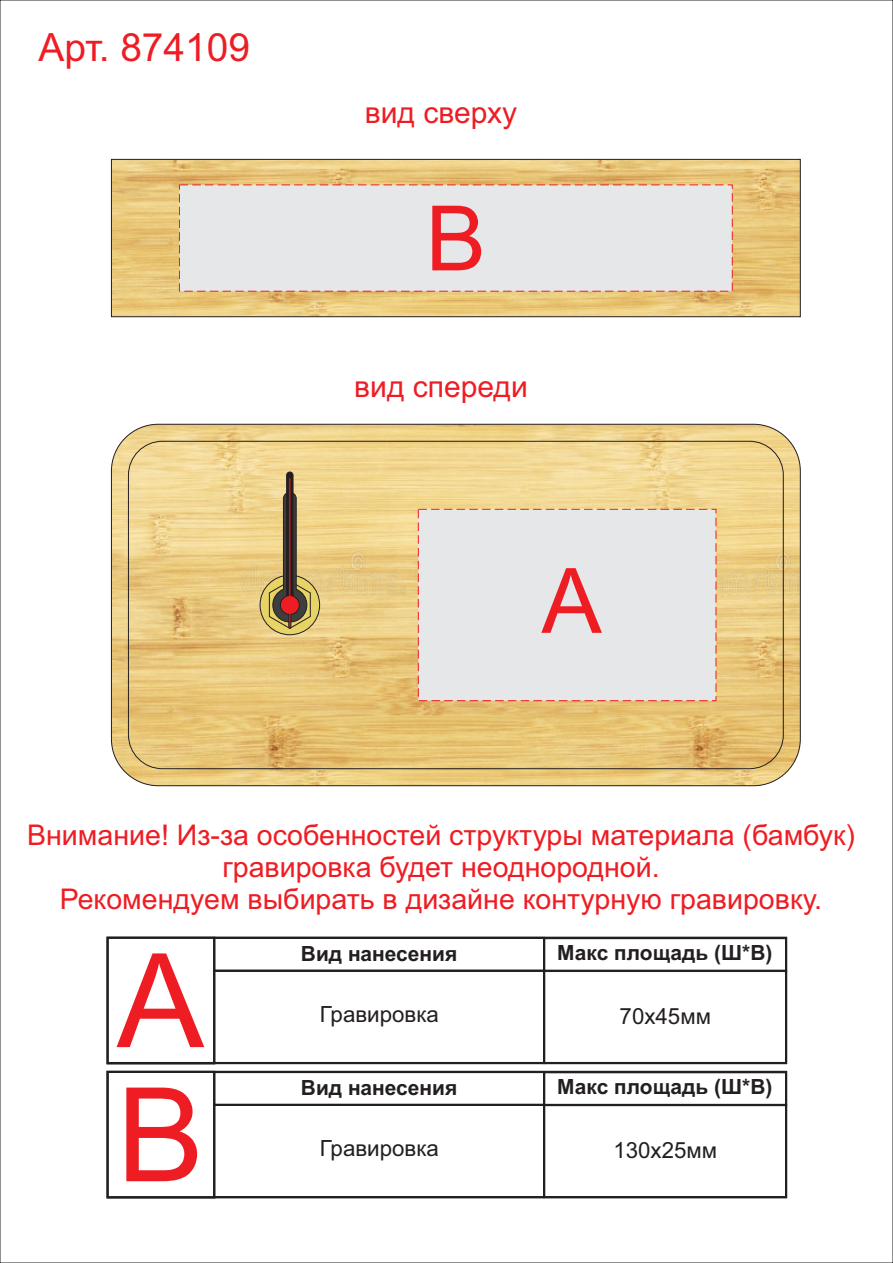
<style>
.page{position:relative;width:893px;height:1263px;background:#fff}
.page>*{position:absolute;margin:0;border:0;box-sizing:border-box;transform-origin:0 0}
.t1{font:130.8px/134.1px "Arial";color:#ee1d23}
.t2{font:90.3px "Arial";color:#ee1d23}
.t3{font:38.85px "Arial";color:#ee1d23}
.t4{font:30px "Arial";color:#ee1d23}
.t5{font:28.5px/32px "Arial";color:#ee1d23;text-align:center}
.t6{font:22.35px "Arial";color:#231f20}
.t7{font:700 20.85px "Arial";color:#231f20}
</style>
<div class="page">
<svg style="left:111px;top:424px;width:690px;height:362px;background:#e6c880"></svg>
<svg style="left:260px;top:575px;width:60px;height:60px"></svg>
<div style="left:286px;top:472px;width:7px;height:140px;background:#231f20;border:1px solid #231f20;border-radius:3px"></div>
<svg style="left:268px;top:477px;width:43px;height:152px;background:#ae9061"></svg>
<svg style="left:111px;top:159px;width:690px;height:159px;background:#e2c178"></svg>
<div style="left:417px;top:508px;width:300px;height:193px;background:#e6e7e9"></div>
<div style="left:179px;top:184px;width:554px;height:108px;background:#e6e7e9"></div>
<div style="left:213px;top:937px;width:332px;height:35px;border:2px solid #231f20"></div>
<div style="left:213px;top:1071px;width:332px;height:35px;border:2px solid #231f20"></div>
<div style="left:213px;top:970px;width:332px;height:94px;border:2px solid #231f20"></div>
<div style="left:213px;top:1104px;width:332px;height:94px;border:2px solid #231f20"></div>
<div style="left:543px;top:970px;width:244px;height:94px;border:2px solid #231f20"></div>
<div style="left:543px;top:1104px;width:244px;height:94px;border:2px solid #231f20"></div>
<div style="left:543px;top:937px;width:244px;height:35px;border:2px solid #231f20"></div>
<div style="left:543px;top:1071px;width:244px;height:35px;border:2px solid #231f20"></div>
<div style="left:107px;top:937px;width:108px;height:127px;border:2px solid #231f20"></div>
<div style="left:107px;top:1071px;width:108px;height:127px;border:2px solid #231f20"></div>
<h3 class="t3" style="left:38px;top:32px;width:213px">Арт. 874109</h3>
<p class="t4" style="left:365px;top:101px;width:154px">вид сверху</p>
<h2 class="t2" style="left:426px;top:205px;width:62px">В</h2>
<p class="t4" style="left:354px;top:375px;width:175px">вид спереди</p>
<h2 class="t2" style="left:541px;top:567px;width:62px">A</h2>
<p class="t5" style="left:27px;top:822px;width:829px">Внимание! Из-за особенностей структуры материала (бамбук) гравировка будет неоднородной.<br>Рекомендуем выбирать в дизайне контурную гравировку.</p>
<h1 class="t1" style="left:117px;top:946px;width:89px">A<br>В</h1>
<p class="t7" style="left:301px;top:946px;width:158px">Вид нанесения</p>
<p class="t7" style="left:557px;top:945px;width:217px">Макс площадь (Ш*В)</p>
<p class="t6" style="left:320px;top:1006px;width:121px">Гравировка</p>
<p class="t6" style="left:620px;top:1008px;width:93px">70х45мм</p>
<p class="t7" style="left:557px;top:1079px;width:217px">Макс площадь (Ш*В)</p>
<p class="t7" style="left:301px;top:1080px;width:158px">Вид нанесения</p>
<p class="t6" style="left:320px;top:1140px;width:121px">Гравировка</p>
<p class="t6" style="left:613px;top:1142px;width:105px">130х25мм</p>
</div>
